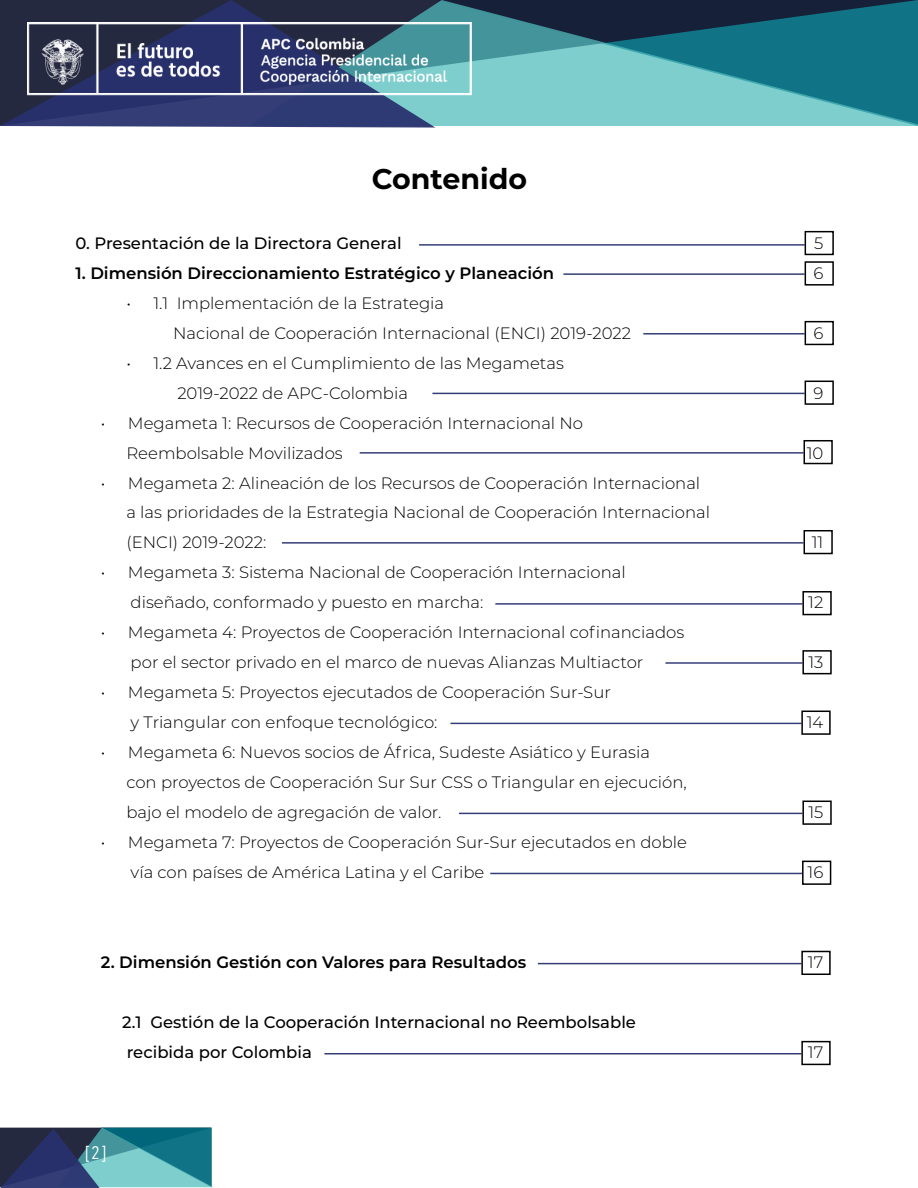
<style>
.page{position:relative;width:918px;height:1188px;background:#fff}
.page>*{position:absolute;margin:0;border:0;box-sizing:border-box;transform-origin:0 0}
.t1{font:700 28.5px "Montserrat";color:#000}
.t2{font:18px "Avenir Next Condensed";color:#fff}
.t3{font:300 16.5px/30px "Montserrat";color:#000}
.t4{font:500 16.5px/30px "Montserrat";color:#000}
.t5{font:600 16.5px "Montserrat";color:#000}
</style>
<div class="page">
<svg style="left:0;top:1128px;width:213px;height:60px;background:#396e85"></svg>
<svg style="left:435px;top:0;width:483px;height:126px;background:#428c97"></svg>
<svg style="left:0;top:0;width:435px;height:128px;background:#363f66"></svg>
<img style="left:28px;top:23px;width:444px;height:72px">
<hr style="left:563px;top:273px;width:242px;height:2px;background:#28316e">
<hr style="left:643px;top:333px;width:162px;height:2px;background:#28316e">
<hr style="left:419px;top:244px;width:386px;height:2px;background:#28316e">
<div style="left:805px;top:261px;width:29px;height:25px;border:2px solid #000"></div>
<div style="left:805px;top:321px;width:29px;height:24px;border:2px solid #000"></div>
<div style="left:805px;top:231px;width:29px;height:24px;border:2px solid #000"></div>
<hr style="left:432px;top:393px;width:373px;height:1px;background:#28316e">
<hr style="left:360px;top:452px;width:444px;height:2px;background:#28316e">
<div style="left:805px;top:381px;width:29px;height:24px;border:2px solid #000"></div>
<div style="left:804px;top:440px;width:29px;height:24px;border:2px solid #000"></div>
<hr style="left:282px;top:542px;width:522px;height:2px;background:#28316e">
<div style="left:804px;top:530px;width:29px;height:24px;border:2px solid #000"></div>
<hr style="left:495px;top:603px;width:307px;height:2px;background:#28316e">
<div style="left:802px;top:591px;width:30px;height:24px;border:2px solid #000"></div>
<hr style="left:665px;top:662px;width:137px;height:2px;background:#28316e">
<div style="left:802px;top:650px;width:30px;height:24px;border:2px solid #000"></div>
<hr style="left:450px;top:723px;width:351px;height:1px;background:#28316e">
<div style="left:801px;top:711px;width:30px;height:24px;border:2px solid #000"></div>
<hr style="left:459px;top:813px;width:343px;height:1px;background:#28316e">
<div style="left:802px;top:801px;width:30px;height:24px;border:2px solid #000"></div>
<hr style="left:490px;top:873px;width:312px;height:1px;background:#28316e">
<div style="left:802px;top:861px;width:29px;height:24px;border:2px solid #000"></div>
<hr style="left:538px;top:963px;width:263px;height:1px;background:#28316e">
<div style="left:801px;top:951px;width:30px;height:24px;border:2px solid #000"></div>
<hr style="left:324px;top:1053px;width:477px;height:1px;background:#28316e">
<div style="left:801px;top:1041px;width:30px;height:24px;border:2px solid #000"></div>
<h1 class="t1" style="left:372px;top:158px;width:157px">Contenido</h1>
<p class="t4" style="left:75px;top:227px;width:328px">0. Presentación de la Directora General</p>
<p class="t3" style="left:814px;top:227px;width:11px">5</p>
<p class="t5" style="left:75px;top:261px;width:480px">1. Dimensión Direccionamiento Estratégico y Planeación</p>
<p class="t3" style="left:813px;top:257px;width:11px">6</p>
<p class="t3" style="left:173px;top:287px;width:460px;text-indent:-47px">• 1.1 Implementación de la Estrategia<br>Nacional de Cooperación Internacional (ENCI) 2019-2022</p>
<p class="t3" style="left:813px;top:317px;width:11px">6</p>
<p class="t3" style="left:177px;top:347px;width:388px;text-indent:-51px">• 1.2 Avances en el Cumplimiento de las Megametas<br>2019-2022 de APC-Colombia</p>
<p class="t3" style="left:126px;top:407px;width:458px;text-indent:-25px">• Megameta 1: Recursos de Cooperación Internacional No<br>Reembolsable Movilizados</p>
<p class="t3" style="left:126px;top:467px;width:585px;text-indent:-25px">• Megameta 2: Alineación de los Recursos de Cooperación Internacional a las prioridades de la Estrategia Nacional de Cooperación Internacional (ENCI) 2019-2022:</p>
<p class="t3" style="left:131px;top:557px;width:497px;text-indent:-30px">• Megameta 3: Sistema Nacional de Cooperación Internacional diseñado, conformado y puesto en marcha:</p>
<p class="t3" style="left:131px;top:617px;width:555px;text-indent:-30px">• Megameta 4: Proyectos de Cooperación Internacional cofinanciados por el sector privado en el marco de nuevas Alianzas Multiactor</p>
<p class="t3" style="left:131px;top:677px;width:482px;text-indent:-30px">• Megameta 5: Proyectos ejecutados de Cooperación Sur-Sur y Triangular con enfoque tecnológico:</p>
<p class="t3" style="left:126px;top:737px;width:562px;text-indent:-25px">• Megameta 6: Nuevos socios de África, Sudeste Asiático y Eurasia<br>con proyectos de Cooperación Sur Sur CSS o Triangular en ejecución, bajo el modelo de agregación de valor.</p>
<p class="t3" style="left:131px;top:827px;width:558px;text-indent:-30px">• Megameta 7: Proyectos de Cooperación Sur-Sur ejecutados en doble vía con países de América Latina y el Caribe</p>
<p class="t3" style="left:813px;top:377px;width:11px">9</p>
<p class="t3" style="left:807px;top:437px;width:18px">10</p>
<p class="t3" style="left:812px;top:527px;width:13px">11</p>
<p class="t3" style="left:808px;top:587px;width:17px">12</p>
<p class="t3" style="left:808px;top:647px;width:17px">13</p>
<p class="t3" style="left:807px;top:707px;width:18px">14</p>
<p class="t3" style="left:808px;top:797px;width:17px">15</p>
<p class="t3" style="left:808px;top:857px;width:17px">16</p>
<p class="t5" style="left:101px;top:951px;width:427px">2. Dimensión Gestión con Valores para Resultados</p>
<p class="t3" style="left:808px;top:947px;width:17px">17</p>
<p class="t4" style="left:122px;top:1007px;width:515px">2.1 Gestión de la Cooperación Internacional no Reembolsable recibida por Colombia</p>
<p class="t2" style="left:86px;top:1137px;width:22px">[2]</p>
<p class="t3" style="left:808px;top:1037px;width:17px">17</p>
</div>
